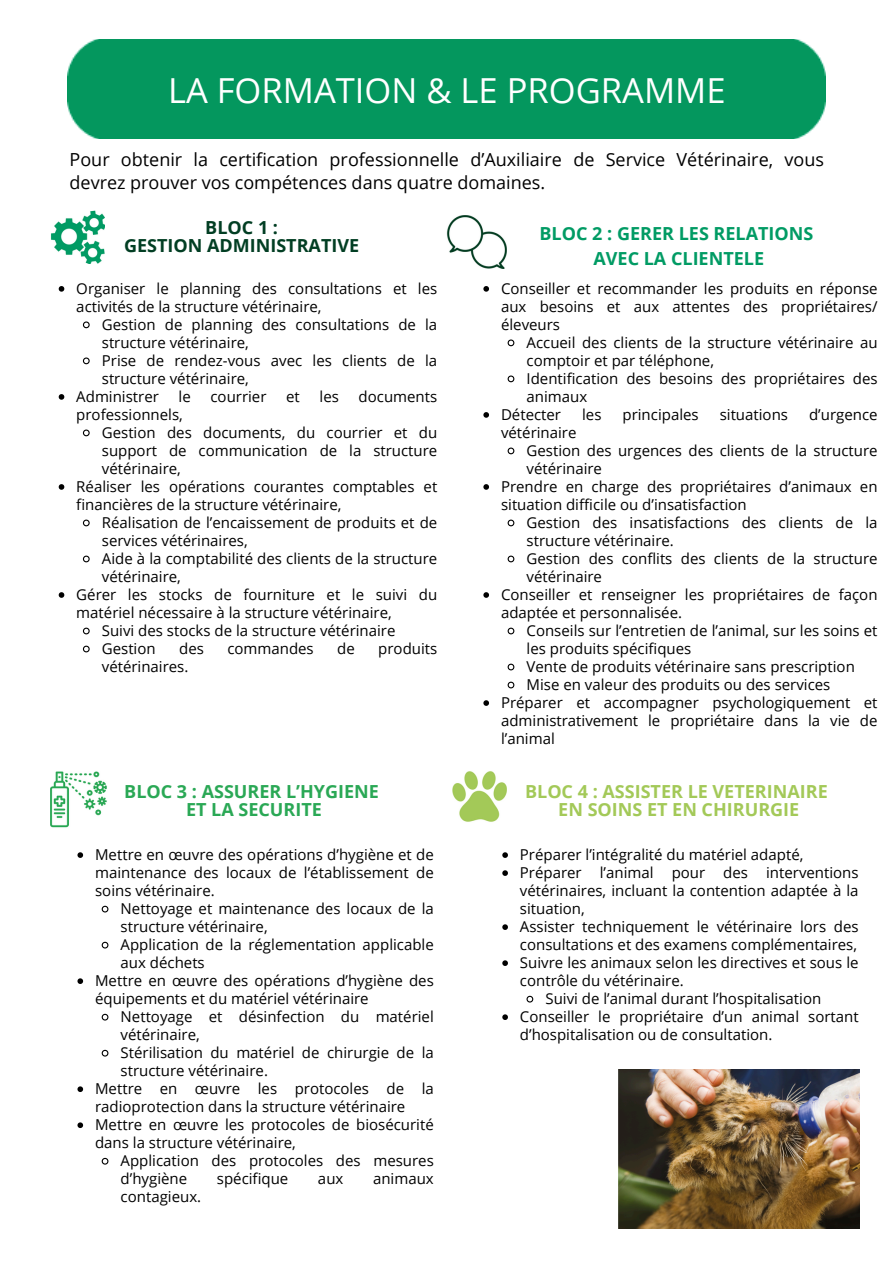
<style>
.page{position:relative;width:894px;height:1264px;background:#fff}
.page>*{position:absolute;margin:0;border:0;box-sizing:border-box;transform-origin:0 0}
.t1{font:34.5px "Open Sans";color:#fff}
.t2{font:18px/22.5px "Open Sans";color:#000}
.t3{font:700 18px/18px "Open Sans";color:#a3c958;text-align:center}
.t4{font:700 18px/24.8px "Open Sans";color:#019b64;text-align:center}
.t5{font:700 18px/18px "Open Sans";color:#2aa855;text-align:center}
.t6{font:700 18px/18px "Open Sans";color:#023e23;text-align:center}
.t7{font:15px/18px "Open Sans";color:#000}
</style>
<div class="page">
<div style="left:68px;top:40px;width:757px;height:99px;background:#04975e"></div>
<img style="left:446px;top:215px;width:60px;height:53px">
<img style="left:51px;top:210px;width:54px;height:53px">
<img style="left:51px;top:771px;width:56px;height:57px">
<img style="left:452px;top:771px;width:54px;height:51px">
<svg style="left:59px;top:286px;width:5px;height:6px"></svg>
<svg style="left:82px;top:321px;width:8px;height:8px"></svg>
<svg style="left:82px;top:357px;width:8px;height:8px"></svg>
<svg style="left:59px;top:394px;width:5px;height:6px"></svg>
<svg style="left:82px;top:429px;width:8px;height:8px"></svg>
<svg style="left:59px;top:484px;width:5px;height:6px"></svg>
<svg style="left:82px;top:519px;width:8px;height:8px"></svg>
<svg style="left:82px;top:555px;width:8px;height:8px"></svg>
<svg style="left:59px;top:592px;width:5px;height:6px"></svg>
<svg style="left:82px;top:627px;width:8px;height:8px"></svg>
<svg style="left:82px;top:645px;width:8px;height:8px"></svg>
<svg style="left:483px;top:286px;width:6px;height:6px"></svg>
<svg style="left:507px;top:339px;width:8px;height:8px"></svg>
<svg style="left:507px;top:375px;width:8px;height:8px"></svg>
<svg style="left:483px;top:412px;width:6px;height:6px"></svg>
<svg style="left:507px;top:447px;width:8px;height:8px"></svg>
<svg style="left:483px;top:484px;width:6px;height:6px"></svg>
<svg style="left:507px;top:519px;width:8px;height:8px"></svg>
<svg style="left:507px;top:555px;width:8px;height:8px"></svg>
<svg style="left:483px;top:592px;width:6px;height:6px"></svg>
<svg style="left:507px;top:627px;width:8px;height:8px"></svg>
<svg style="left:507px;top:663px;width:8px;height:8px"></svg>
<svg style="left:507px;top:681px;width:8px;height:8px"></svg>
<svg style="left:483px;top:700px;width:6px;height:6px"></svg>
<svg style="left:77px;top:852px;width:6px;height:5px"></svg>
<svg style="left:101px;top:905px;width:8px;height:8px"></svg>
<svg style="left:101px;top:941px;width:8px;height:8px"></svg>
<svg style="left:77px;top:978px;width:6px;height:5px"></svg>
<svg style="left:101px;top:1013px;width:8px;height:8px"></svg>
<svg style="left:101px;top:1049px;width:8px;height:8px"></svg>
<svg style="left:77px;top:1086px;width:6px;height:5px"></svg>
<svg style="left:77px;top:1122px;width:6px;height:5px"></svg>
<svg style="left:101px;top:1157px;width:8px;height:8px"></svg>
<svg style="left:502px;top:852px;width:6px;height:5px"></svg>
<svg style="left:502px;top:870px;width:6px;height:5px"></svg>
<svg style="left:502px;top:924px;width:6px;height:5px"></svg>
<svg style="left:502px;top:960px;width:6px;height:5px"></svg>
<svg style="left:526px;top:995px;width:8px;height:8px"></svg>
<svg style="left:502px;top:1014px;width:6px;height:5px"></svg>
<img style="left:618px;top:1069px;width:241px;height:159px">
<p class="t1" style="left:168px;top:66px;width:558px">LA FORMATION &amp; LE PROGRAMME</p>
<p class="t2" style="left:70px;top:148px;width:755px">Pour obtenir la certification professionnelle d’Auxiliaire de Service Vétérinaire, vous devrez prouver vos compétences dans quatre domaines.</p>
<p class="t6" style="left:124px;top:218px;width:236px">BLOC 1 :<br>GESTION ADMINISTRATIVE</p>
<p class="t4" style="left:539px;top:221px;width:275px">BLOC 2 : GERER LES RELATIONS<br>AVEC LA CLIENTELE</p>
<p class="t7" style="left:76px;top:279px;width:362px">Organiser le planning des consultations et les activités de la structure vétérinaire,</p>
<p class="t7" style="left:102px;top:315px;width:337px">Gestion de planning des consultations de la structure vétérinaire,</p>
<p class="t7" style="left:102px;top:351px;width:337px">Prise de rendez-vous avec les clients de la structure vétérinaire,</p>
<p class="t7" style="left:76px;top:387px;width:84px">Administrer</p>
<p class="t7" style="left:178px;top:387px;width:14px">le</p>
<p class="t7" style="left:210px;top:387px;width:57px">courrier</p>
<p class="t7" style="left:286px;top:387px;width:15px">et</p>
<p class="t7" style="left:319px;top:387px;width:21px">les</p>
<p class="t7" style="left:358px;top:387px;width:80px">documents</p>
<p class="t7" style="left:76px;top:405px;width:108px">professionnels,</p>
<p class="t7" style="left:102px;top:423px;width:337px;text-align:justify">Gestion des documents, du courrier et du support de communication de la structure vétérinaire,</p>
<p class="t7" style="left:76px;top:477px;width:362px">Réaliser les opérations courantes comptables et financières de la structure vétérinaire,</p>
<p class="t7" style="left:102px;top:513px;width:337px">Réalisation de l’encaissement de produits et de services vétérinaires,</p>
<p class="t7" style="left:102px;top:549px;width:337px">Aide à la comptabilité des clients de la structure vétérinaire,</p>
<p class="t7" style="left:76px;top:585px;width:362px">Gérer les stocks de fourniture et le suivi du matériel nécessaire à la structure vétérinaire,</p>
<p class="t7" style="left:102px;top:621px;width:295px">Suivi des stocks de la structure vétérinaire</p>
<h2 class="t7" style="left:102px;top:639px;width:55px">Gestion</h2>
<h2 class="t7" style="left:179px;top:639px;width:26px">des</h2>
<h2 class="t7" style="left:227px;top:639px;width:88px">commandes</h2>
<h2 class="t7" style="left:337px;top:639px;width:19px">de</h2>
<h2 class="t7" style="left:378px;top:639px;width:60px">produits</h2>
<h2 class="t7" style="left:102px;top:657px;width:88px">vétérinaires.</h2>
<p class="t7" style="left:501px;top:279px;width:378px;text-align:justify">Conseiller et recommander les produits en réponse aux besoins et aux attentes des propriétaires/ éleveurs</p>
<p class="t7" style="left:526px;top:333px;width:352px">Accueil des clients de la structure vétérinaire au comptoir et par téléphone,</p>
<p class="t7" style="left:526px;top:369px;width:352px">Identification des besoins des propriétaires des animaux</p>
<p class="t7" style="left:501px;top:405px;width:62px">Détecter</p>
<p class="t7" style="left:582px;top:405px;width:21px">les</p>
<p class="t7" style="left:622px;top:405px;width:78px">principales</p>
<p class="t7" style="left:719px;top:405px;width:70px">situations</p>
<p class="t7" style="left:808px;top:405px;width:70px">d’urgence</p>
<p class="t7" style="left:501px;top:423px;width:77px">vétérinaire</p>
<p class="t7" style="left:526px;top:441px;width:352px">Gestion des urgences des clients de la structure vétérinaire</p>
<p class="t7" style="left:501px;top:477px;width:378px">Prendre en charge des propriétaires d’animaux en situation difficile ou d’insatisfaction</p>
<p class="t7" style="left:526px;top:513px;width:352px">Gestion des insatisfactions des clients de la structure vétérinaire.</p>
<p class="t7" style="left:526px;top:549px;width:352px">Gestion des conflits des clients de la structure vétérinaire</p>
<p class="t7" style="left:501px;top:585px;width:378px">Conseiller et renseigner les propriétaires de façon adaptée et personnalisée.</p>
<p class="t7" style="left:526px;top:621px;width:352px">Conseils sur l’entretien de l’animal, sur les soins et les produits spécifiques</p>
<p class="t7" style="left:526px;top:657px;width:330px">Vente de produits vétérinaire sans prescription</p>
<h2 class="t7" style="left:526px;top:675px;width:305px">Mise en valeur des produits ou des services</h2>
<p class="t7" style="left:501px;top:693px;width:378px;text-align:justify">Préparer et accompagner psychologiquement et administrativement le propriétaire dans la vie de l’animal</p>
<p class="t5" style="left:124px;top:782px;width:256px">BLOC 3 : ASSURER L’HYGIENE<br>ET LA SECURITE</p>
<p class="t3" style="left:525px;top:782px;width:304px">BLOC 4 : ASSISTER LE VETERINAIRE<br>EN SOINS ET EN CHIRURGIE</p>
<p class="t7" style="left:95px;top:845px;width:340px;text-align:justify">Mettre en œuvre des opérations d’hygiène et de maintenance des locaux de l’établissement de soins vétérinaire.</p>
<p class="t7" style="left:121px;top:899px;width:314px">Nettoyage et maintenance des locaux de la structure vétérinaire,</p>
<p class="t7" style="left:121px;top:935px;width:314px">Application de la réglementation applicable aux déchets</p>
<p class="t7" style="left:95px;top:971px;width:340px">Mettre en œuvre des opérations d’hygiène des équipements et du matériel vétérinaire</p>
<p class="t7" style="left:121px;top:1007px;width:314px">Nettoyage et désinfection du matériel vétérinaire,</p>
<p class="t7" style="left:121px;top:1043px;width:314px">Stérilisation du matériel de chirurgie de la structure vétérinaire.</p>
<p class="t7" style="left:95px;top:1079px;width:340px">Mettre en œuvre les protocoles de la radioprotection dans la structure vétérinaire</p>
<p class="t7" style="left:95px;top:1115px;width:340px">Mettre en œuvre les protocoles de biosécurité dans la structure vétérinaire,</p>
<p class="t7" style="left:121px;top:1151px;width:314px">Application des protocoles des mesures d’hygiène</p>
<p class="t7" style="left:520px;top:845px;width:285px">Préparer l’intégralité du matériel adapté,</p>
<p class="t7" style="left:520px;top:863px;width:340px;text-align:justify">Préparer l’animal pour des interventions vétérinaires, incluant la contention adaptée à la situation,</p>
<p class="t7" style="left:520px;top:917px;width:340px">Assister techniquement le vétérinaire lors des consultations et des examens complémentaires,</p>
<p class="t7" style="left:520px;top:953px;width:340px">Suivre les animaux selon les directives et sous le contrôle du vétérinaire.</p>
<p class="t7" style="left:545px;top:989px;width:277px">Suivi de l’animal durant l’hospitalisation</p>
<p class="t7" style="left:520px;top:1007px;width:340px">Conseiller le propriétaire d’un animal sortant d’hospitalisation ou de consultation.</p>
<p class="t7" style="left:217px;top:1169px;width:73px">spécifique</p>
<p class="t7" style="left:318px;top:1169px;width:27px">aux</p>
<p class="t7" style="left:373px;top:1169px;width:62px">animaux</p>
<p class="t7" style="left:121px;top:1187px;width:82px">contagieux.</p>
</div>
